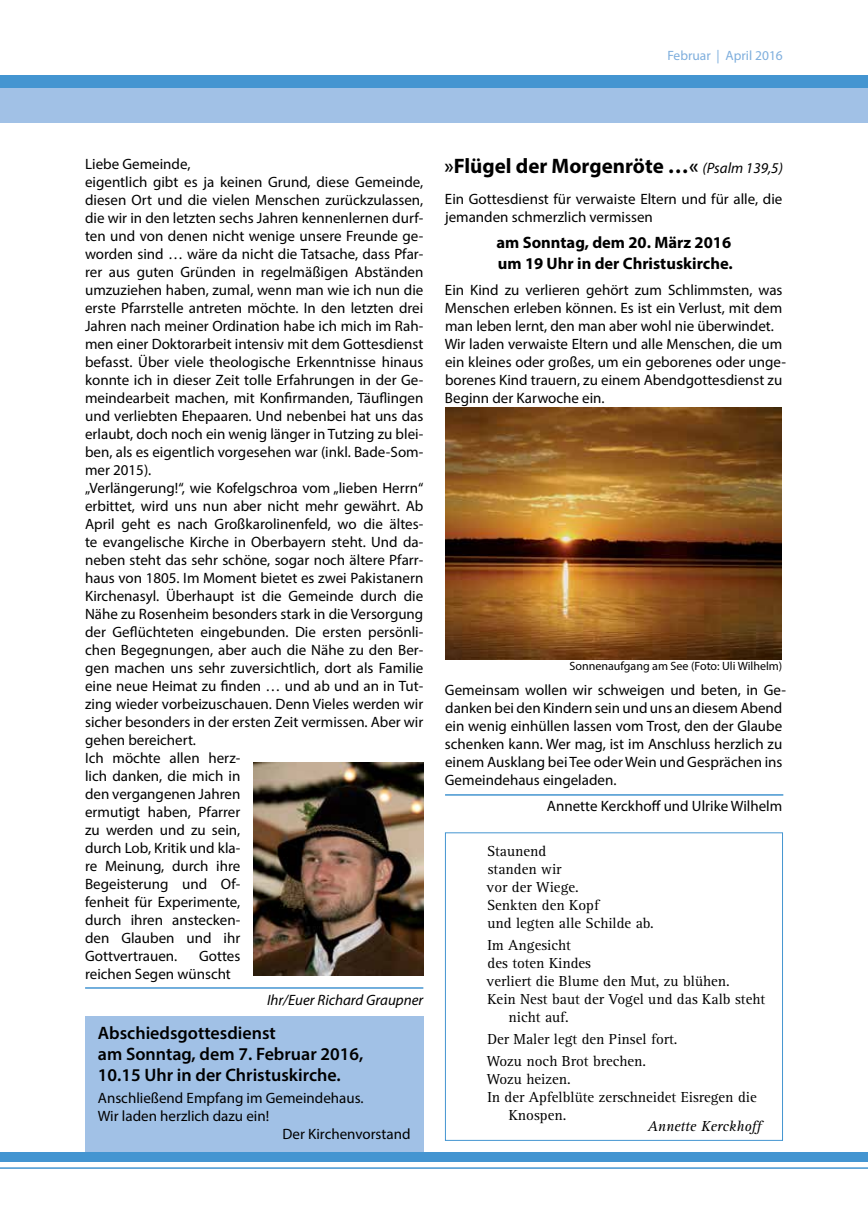
<style>
.page{position:relative;width:868px;height:1212px;background:#fff}
.page>*{position:absolute;margin:0;border:0;box-sizing:border-box;transform-origin:0 0}
.t1{font:700 21px "Myriad Pro";color:#000}
.t2{font:600 18px/21px "Myriad Pro";color:#000}
.t3{font:700 16.5px/21px "Myriad Pro";color:#000}
.t4{font:15px/18px "Myriad Pro";color:#000}
.t5{font:15px/18px "Rotis Serif";color:#000}
.t6{font:italic 15px "Myriad Pro";color:#000}
.t7{font:italic 15px "Rotis Serif";color:#000}
.t8{font:13.5px "Myriad Pro";color:#7eaedd}
.t9{font:12px "Myriad Pro";color:#000}
.s1{font-weight:600}
.s2{font-weight:400;font-style:italic;font-size:15px}
</style>
<div class="page">
<div style="left:85px;top:1016px;width:338px;height:138px;background:#a1c1e6"></div>
<div style="left:0;top:75px;width:867px;height:22px;background:#4495d1"></div>
<div style="left:0;top:88px;width:867px;height:34px;background:#a1c1e6"></div>
<div style="left:0;top:1152px;width:867px;height:10px;background:#4495d1"></div>
<hr style="left:0;top:1167px;width:867px;height:2px;background:#4495d1">
<img style="left:253px;top:762px;width:170px;height:213px">
<img style="left:445px;top:408px;width:336px;height:252px">
<hr style="left:85px;top:987px;width:338px;height:2px;background:#4495d1">
<hr style="left:445px;top:794px;width:338px;height:2px;background:#4495d1">
<div style="left:445px;top:832px;width:337px;height:309px;border:1px solid #4495d1"></div>
<p class="t8" style="left:667px;top:47px;width:117px">Februar | April 2016</p>
<p class="t4" style="left:85px;top:154px;width:340px">Liebe Gemeinde,<br>eigentlich gibt es ja keinen Grund, diese Gemeinde, diesen Ort und die vielen Menschen zurückzulassen, die wir in den letzten sechs Jahren kennenlernen durf&shy;ten und von denen nicht wenige unsere Freunde ge&shy;worden sind … wäre da nicht die Tatsache, dass Pfar&shy;rer aus guten Gründen in regelmäßigen Abständen umzuziehen haben, zumal, wenn man wie ich nun die erste Pfarrstelle antreten möchte. In den letzten drei Jahren nach meiner Ordination habe ich mich im Rah&shy;men einer Doktorarbeit intensiv mit dem Gottesdienst befasst. Über viele theologische Erkenntnisse hinaus konnte ich in dieser Zeit tolle Erfahrungen in der Ge&shy;meindearbeit machen, mit Konfirmanden, Täuflingen und verliebten Ehepaaren. Und nebenbei hat uns das erlaubt, doch noch ein wenig länger in Tutzing zu blei&shy;ben, als es eigentlich vorgesehen war (inkl. Bade-Som&shy;mer 2015).<br>„Verlängerung!“, wie Kofelgschroa vom „lieben Herrn“ erbittet, wird uns nun aber nicht mehr gewährt. Ab April geht es nach Großkarolinenfeld, wo die ältes&shy;te evangelische Kirche in Oberbayern steht. Und da&shy;neben steht das sehr schöne, sogar noch ältere Pfarr&shy;haus von 1805. Im Moment bietet es zwei Pakistanern Kirchenasyl. Überhaupt ist die Gemeinde durch die Nähe zu Rosenheim besonders stark in die Versorgung der Geflüchteten eingebunden. Die ersten persönli&shy;chen Begegnungen, aber auch die Nähe zu den Ber&shy;gen machen uns sehr zuversichtlich, dort als Familie eine neue Heimat zu finden … und ab und an in Tut&shy;zing wieder vorbeizuschauen. Denn Vieles werden wir sicher besonders in der ersten Zeit vermissen. Aber wir gehen bereichert.<br>Ich möchte allen herz-<br>lich danken, die mich in<br>den vergangenen Jahren<br>ermutigt haben, Pfarrer<br>zu werden und zu sein,<br>durch Lob, Kritik und kla-<br>re Meinung, durch ihre<br>Begeisterung und Of-<br>fenheit für Experimente,<br>durch ihren anstecken-<br>den Glauben und ihr<br>Gottvertrauen.</p>
<p class="t4" style="left:85px;top:946px;width:157px;text-indent:114px">Gottes reichen Segen wünscht</p>
<p class="t6" style="left:267px;top:991px;width:158px">Ihr/Euer Richard Graupner</p>
<p class="t2" style="left:98px;top:1022px;width:267px">Abschiedsgottesdienst<br>am Sonntag, dem 7. Februar 2016,<br>10.15 Uhr in der Christuskirche.</p>
<p class="t4" style="left:98px;top:1089px;width:267px">Anschließend Empfang im Gemeindehaus.</p>
<p class="t4" style="left:98px;top:1107px;width:173px">Wir laden herzlich dazu ein!</p>
<p class="t4" style="left:282px;top:1125px;width:130px">Der Kirchenvorstand</p>
<h1 class="t1" style="left:444px;top:152px;width:340px"><span class="s1">»</span>Flügel der Morgenröte …<span class="s1">«</span> <span class="s2">(Psalm 139,5)</span></h1>
<p class="t4" style="left:445px;top:190px;width:339px">Ein Gottesdienst für verwaiste Eltern und für alle, die jemanden schmerzlich vermissen</p>
<p class="t3" style="left:496px;top:231px;width:238px">am Sonntag, dem 20. März 2016 um 19 Uhr in der Christuskirche.</p>
<p class="t4" style="left:444px;top:281px;width:343px">Ein Kind zu verlieren gehört zum Schlimmsten, was Menschen erleben können. Es ist ein Verlust, mit dem man leben lernt, den man aber wohl nie überwindet.<br>Wir laden verwaiste Eltern und alle Menschen, die um ein kleines oder großes, um ein geborenes oder unge&shy;borenes Kind trauern, zu einem Abendgottesdienst zu Beginn der Karwoche ein.</p>
<p class="t9" style="left:569px;top:658px;width:214px">Sonnenaufgang am See (Foto: Uli Wilhelm)</p>
<p class="t4" style="left:445px;top:680px;width:343px">Gemeinsam wollen wir schweigen und beten, in Ge&shy;danken bei den Kindern sein und uns an diesem Abend ein wenig einhüllen lassen vom Trost, den der Glaube schenken kann. Wer mag, ist im Anschluss herzlich zu einem Ausklang bei Tee oder Wein und Gesprächen ins Gemeindehaus eingeladen.</p>
<p class="t4" style="left:547px;top:797px;width:237px">Annette Kerckhoff und Ulrike Wilhelm</p>
<p class="t5" style="left:486px;top:842px;width:169px">Staunend<br>standen wir<br>vor der Wiege.<br>Senkten den Kopf<br>und legten alle Schilde ab.</p>
<p class="t5" style="left:487px;top:936px;width:85px">Im Angesicht</p>
<p class="t5" style="left:487px;top:954px;width:105px">des toten Kindes</p>
<p class="t5" style="left:486px;top:972px;width:245px">verliert die Blume den Mut, zu blühen.</p>
<p class="t5" style="left:487px;top:990px;width:279px">Kein Nest baut der Vogel und das Kalb steht</p>
<p class="t5" style="left:508px;top:1008px;width:62px">nicht auf.</p>
<p class="t5" style="left:486px;top:1028px;width:192px;line-height:22.2px">Der Maler legt den Pinsel fort.<br>Wozu noch Brot brechen.</p>
<p class="t5" style="left:486px;top:1071px;width:85px">Wozu heizen.</p>
<p class="t5" style="left:487px;top:1089px;width:271px">In der Apfelblüte zerschneidet Eisregen die</p>
<p class="t5" style="left:508px;top:1107px;width:59px">Knospen.</p>
<p class="t7" style="left:647px;top:1117px;width:115px">Annette Kerckhoff</p>
</div>
